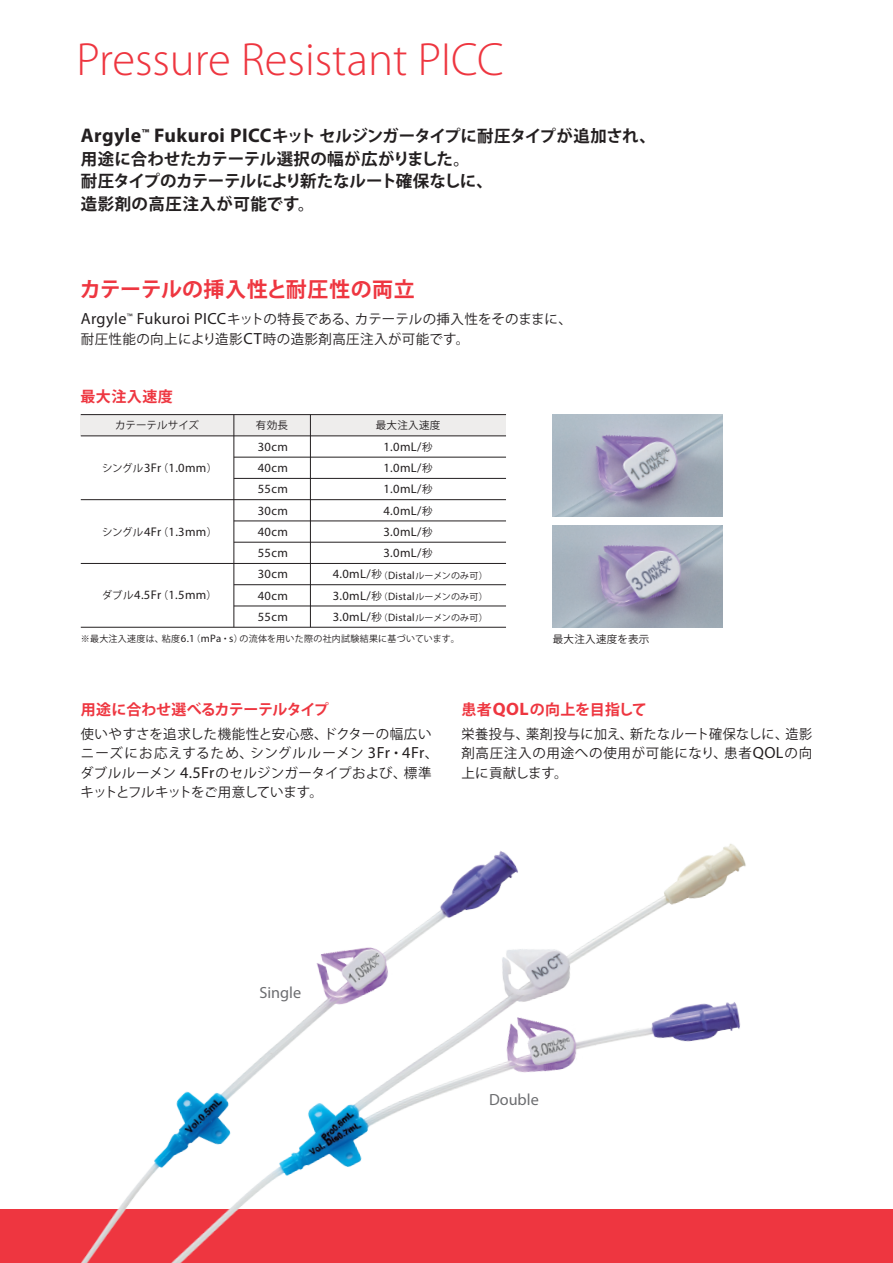
<style>
.page{position:relative;width:893px;height:1263px;background:#fff}
.page>*{position:absolute;margin:0;border:0;box-sizing:border-box;transform-origin:0 0}
.t1{font:300 46.8px "Myriad Pro";color:#ee3640}
.t2{font:700 21px "Koz Go Pro";letter-spacing:.02em;color:#ee3640}
.t3{font:700 16.5px/22.5px "Koz Go Pro";letter-spacing:-.01em;color:#231f20}
.t4{font:16.2px "Myriad Pro";color:#6c6d70}
.t5{font:700 15px "Koz Go Pro";color:#ee3640}
.t6{font:700 15px "Koz Go Pro";letter-spacing:-.02em;color:#ee3640}
.t7{font:13.5px/19.5px "Koz Go Pro";letter-spacing:.03em;color:#231f20}
.t8{font:12.6px/21.3px "Myriad Pro";letter-spacing:.025em;color:#231f20;text-align:justify}
.t9{font:10.5px "Koz Go Pro";letter-spacing:.03em;color:#231f20}
.t10{font:10.5px "Koz Go Pro";color:#231f20}
.t11{font:9px "Koz Go Pro";letter-spacing:.03em;color:#231f20}
.s1{font-family:"Myriad Pro";font-size:19.8px}
.s2{font-family:"Myriad Pro";font-size:16.2px}
.s3{font-family:"Koz Go Pro";font-size:10.5px}
.s4{font-family:"Myriad Pro";font-size:12.6px}
.s5{font-size:10.5px}
.s6{font-family:"Myriad Pro";font-size:10.8px}
.s7{font-family:"Myriad Pro";font-size:18px}
</style>
<div class="page">
<div style="left:0;top:1210px;width:893px;height:53px;background:#ee3640"></div>
<img style="left:553px;top:525px;width:170px;height:102px">
<img style="left:553px;top:415px;width:170px;height:102px">
<img style="left:0;top:844px;width:825px;height:419px">
<div style="left:81px;top:415px;width:425px;height:21px;background:#eeedec"></div>
<hr style="left:81px;top:414px;width:425px;height:1px;background:#231f20">
<hr style="left:81px;top:436px;width:425px;height:1px;background:#231f20">
<hr style="left:234px;top:457px;width:272px;height:1px;background:#231f20">
<hr style="left:234px;top:478px;width:272px;height:1px;background:#231f20">
<hr style="left:81px;top:499px;width:425px;height:1px;background:#231f20">
<hr style="left:234px;top:521px;width:272px;height:1px;background:#231f20">
<hr style="left:234px;top:542px;width:272px;height:1px;background:#231f20">
<hr style="left:81px;top:563px;width:425px;height:1px;background:#231f20">
<hr style="left:234px;top:584px;width:272px;height:1px;background:#231f20">
<hr style="left:234px;top:606px;width:272px;height:1px;background:#231f20">
<hr style="left:81px;top:627px;width:425px;height:1px;background:#231f20">
<hr style="left:234px;top:415px;width:1px;height:212px;background:#231f20">
<hr style="left:310px;top:415px;width:1px;height:212px;background:#231f20">
<h1 class="t1" style="left:77px;top:33px;width:429px">Pressure Resistant PICC</h1>
<p class="t3" style="left:81px;top:126px;width:577px"><span class="s1">Argyle</span><sup>™</sup> <span class="s1">Fukuroi PICC</span>キットセルジンガータイプに耐圧タイプが追加され、用途に合わせたカテーテル選択の幅が広がりました。<br>耐圧タイプのカテーテルにより新たなルート確保なしに、<br>造影剤の高圧注入が可能です。</p>
<h2 class="t2" style="left:80px;top:276px;width:336px">カテーテルの挿入性と耐圧性の両立</h2>
<p class="t7" style="left:81px;top:310px;width:493px"><span class="s2">Argyle</span><sup>™</sup> <span class="s2">Fukuroi PICC</span>キットの特長である、カテーテルの挿入性をそのままに、耐圧性能の向上により造影<span class="s2">CT</span>時の造影剤高圧注入が可能です。</p>
<p class="t5" style="left:81px;top:387px;width:94px">最大注入速度</p>
<p class="t10" style="left:115px;top:419px;width:85px">カテーテルサイズ</p>
<p class="t8" style="left:102px;top:457px;width:117px"><span class="s3">シングル</span>3Fr<span class="s3">（</span>1.0mm<span class="s3">）</span></p>
<p class="t8" style="left:102px;top:521px;width:117px"><span class="s3">シングル</span>4Fr<span class="s3">（</span>1.3mm<span class="s3">）</span></p>
<p class="t8" style="left:102px;top:584px;width:117px"><span class="s3">ダブル</span>4.5Fr<span class="s3">（</span>1.5mm<span class="s3">）</span></p>
<p class="t9" style="left:256px;top:419px;width:34px">有効長</p>
<p class="t8" style="left:258px;top:436px;width:32px">30cm 40cm 55cm 30cm 40cm 55cm 30cm 40cm 55cm</p>
<p class="t9" style="left:376px;top:419px;width:66px">最大注入速度</p>
<p class="t8" style="left:383px;top:436px;width:51px">1.0mL/<span class="s3">秒</span>1.0mL/<span class="s3">秒</span>1.0mL/<span class="s3">秒</span>4.0mL/<span class="s3">秒</span>3.0mL/<span class="s3">秒</span>3.0mL/<span class="s3">秒</span></p>
<p class="t11" style="left:333px;top:569px;width:156px"><span class="s4">4.0mL/</span><span class="s5">秒</span>（<span class="s6">Distal</span>ルーメンのみ可）</p>
<p class="t11" style="left:333px;top:591px;width:156px"><span class="s4">3.0mL/</span><span class="s5">秒</span>（<span class="s6">Distal</span>ルーメンのみ可）</p>
<p class="t11" style="left:333px;top:612px;width:156px"><span class="s4">3.0mL/</span><span class="s5">秒</span>（<span class="s6">Distal</span>ルーメンのみ可）</p>
<p class="t11" style="left:81px;top:632px;width:381px">※最大注入速度は、粘度<span class="s6">6.1</span>（<span class="s6">mPa</span>・<span class="s6">s</span>）の流体を用いた際の社内試験結果に基づいています。</p>
<p class="t9" style="left:553px;top:632px;width:98px">最大注入速度を表示</p>
<p class="t6" style="left:81px;top:700px;width:250px">用途に合わせ選べるカテーテルタイプ</p>
<p class="t7" style="left:80px;top:724px;width:360px">使いやすさを追求した機能性と安心感、ドクターの幅広いニーズにお応えするため、シングルルーメン <span class="s2">3Fr</span>・<span class="s2">4Fr</span>、ダブルルーメン <span class="s2">4.5Fr</span>のセルジンガータイプおよび、標準キットとフルキットをご用意しています。</p>
<p class="t5" style="left:461px;top:700px;width:187px">患者<span class="s7">QOL</span>の向上を目指して</p>
<p class="t7" style="left:461px;top:724px;width:352px;text-align:justify">栄養投与、薬剤投与に加え、新たなルート確保なしに、造影剤高圧注入の用途への使用が可能になり、患者<span class="s2">QOL</span>の向上に貢献します。</p>
<p class="t4" style="left:259px;top:983px;width:43px">Single</p>
<p class="t4" style="left:489px;top:1089px;width:51px">Double</p>
</div>
